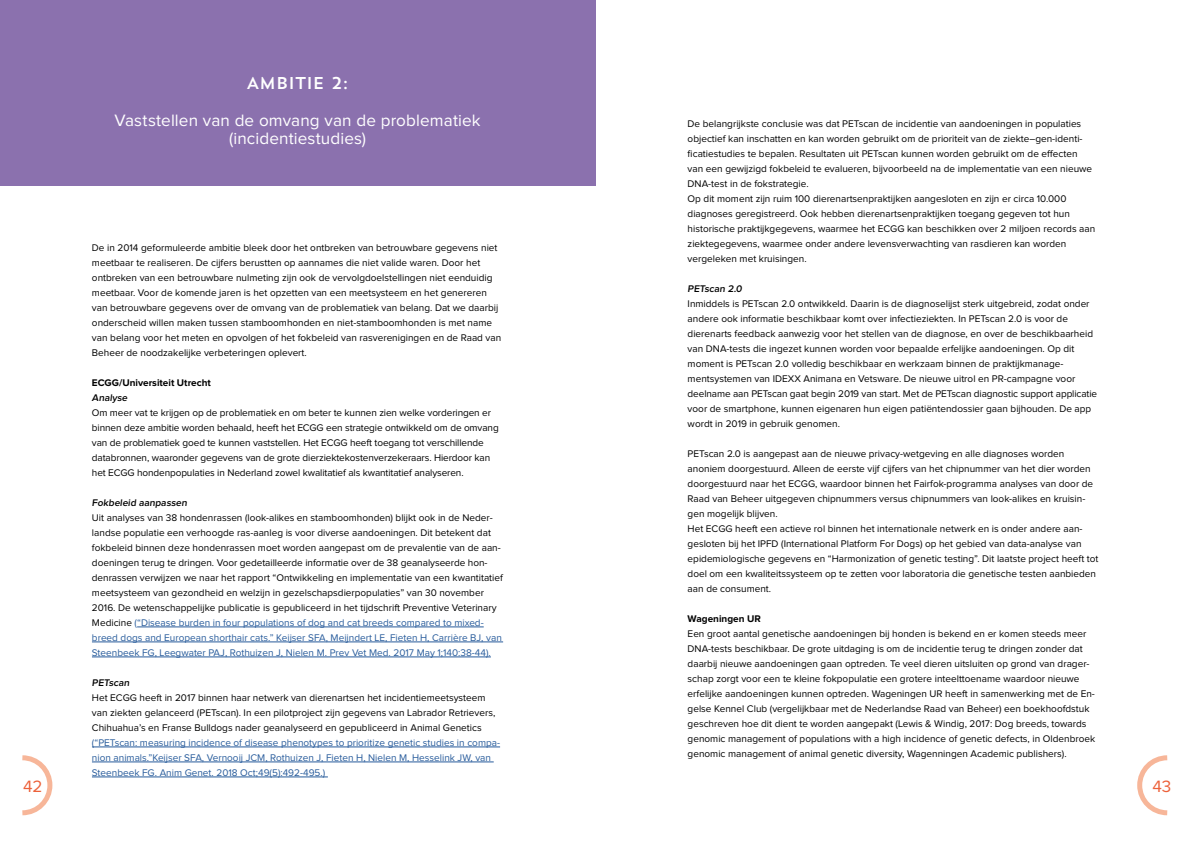
<style>
.page{position:relative;width:1191px;height:842px;background:#fff}
.page>*{position:absolute;margin:0;border:0;box-sizing:border-box;transform-origin:0 0}
.t1{font:17.1px/18.3px "Proxima Nova";letter-spacing:.005em;color:#fff;text-align:center}
.t2{font:17.1px "Trend Sans One";letter-spacing:-.035em;color:#fff}
.t3{font:17px "Proxima Nova";color:#ec613a}
.t4{font:10px/15px "Proxima Nova";color:#000}
.t5{font:10px/15px "Proxima Nova";color:#275b9b}
.t6{font:600 10px "Proxima Nova";color:#000}
.t7{font:700 10px "Proxima Nova";color:#000}
.s1{color:#275b9b}
</style>
<div class="page">
<svg style="left:22px;top:755px;width:31px;height:61px"></svg>
<div style="left:0;top:0;width:595px;height:186px;background:#8b71ae"></div>
<hr style="left:137px;top:627px;width:347px;height:1px;background:#275b9b">
<hr style="left:92px;top:642px;width:411px;height:1px;background:#275b9b">
<hr style="left:92px;top:657px;width:399px;height:1px;background:#275b9b">
<hr style="left:92px;top:747px;width:408px;height:1px;background:#275b9b">
<hr style="left:92px;top:762px;width:402px;height:1px;background:#275b9b">
<hr style="left:92px;top:777px;width:236px;height:1px;background:#275b9b">
<svg style="left:1137px;top:755px;width:31px;height:61px"></svg>
<h2 class="t3" style="left:23px;top:779px;width:21px">42</h2>
<h1 class="t2" style="left:246px;top:72px;width:105px">Ambitie 2:</h1>
<h1 class="t1" style="left:114px;top:112px;width:368px">Vaststellen van de omvang van de problematiek (incidentiestudies)</h1>
<p class="t4" style="left:687px;top:117px;width:409px">De belangrijkste conclusie was dat PETscan de incidentie van aandoeningen in populaties objectief kan inschatten en kan worden gebruikt om de prioriteit van de ziekte–gen-identi&shy;ficatiestudies te bepalen. Resultaten uit PETscan kunnen worden gebruikt om de effecten van een gewijzigd fokbeleid te evalueren, bijvoorbeeld na de implementatie van een nieuwe DNA-test in de fokstrategie.<br>Op dit moment zijn ruim 100 dierenartsenpraktijken aangesloten en zijn er circa 10.000 diagnoses geregistreerd. Ook hebben dierenartsenpraktijken toegang gegeven tot hun historische praktijkgegevens, waarmee het ECGG kan beschikken over 2 miljoen records aan ziektegegevens, waarmee onder andere levensverwachting van rasdieren kan worden vergeleken met kruisingen.</p>
<p class="t6" style="left:687px;top:284px;width:57px">PETscan 2.0</p>
<p class="t4" style="left:687px;top:297px;width:411px">Inmiddels is PETscan 2.0 ontwikkeld. Daarin is de diagnoselijst sterk uitgebreid, zodat onder andere ook informatie beschikbaar komt over infectieziekten. In PETscan 2.0 is voor de dierenarts feedback aanwezig voor het stellen van de diagnose, en over de beschikbaarheid van DNA-tests die ingezet kunnen worden voor bepaalde erfelijke aandoeningen. Op dit moment is PETscan 2.0 volledig beschikbaar en werkzaam binnen de praktijkmanage&shy;mentsystemen van IDEXX Animana en Vetsware. De nieuwe uitrol en PR-campagne voor deelname aan PETscan gaat begin 2019 van start. Met de PETscan diagnostic support applicatie voor de smartphone, kunnen eigenaren hun eigen patiëntendossier gaan bijhouden. De app wordt in 2019 in gebruik genomen.</p>
<p class="t4" style="left:687px;top:447px;width:412px">PETscan 2.0 is aangepast aan de nieuwe privacy-wetgeving en alle diagnoses worden anoniem doorgestuurd. Alleen de eerste vijf cijfers van het chipnummer van het dier worden doorgestuurd naar het ECGG, waardoor binnen het Fairfok-programma analyses van door de Raad van Beheer uitgegeven chipnummers versus chipnummers van look-alikes en kruisin&shy;gen mogelijk blijven.<br>Het ECGG heeft een actieve rol binnen het internationale netwerk en is onder andere aan&shy;gesloten bij het IPFD (International Platform For Dogs) op het gebied van data-analyse van epidemiologische gegevens en “Harmonization of genetic testing”. Dit laatste project heeft tot doel om een kwaliteitssysteem op te zetten voor laboratoria die genetische testen aanbieden aan de consument.</p>
<p class="t7" style="left:687px;top:614px;width:75px">Wageningen UR</p>
<p class="t4" style="left:687px;top:627px;width:409px">Een groot aantal genetische aandoeningen bij honden is bekend en er komen steeds meer DNA-tests beschikbaar. De grote uitdaging is om de incidentie terug te dringen zonder dat daarbij nieuwe aandoeningen gaan optreden. Te veel dieren uitsluiten op grond van drager&shy;schap zorgt voor een te kleine fokpopulatie een grotere inteelttoename waardoor nieuwe erfelijke aandoeningen kunnen optreden. Wageningen UR heeft in samenwerking met de En&shy;gelse Kennel Club (vergelijkbaar met de Nederlandse Raad van Beheer) een boekhoofdstuk geschreven hoe dit dient te worden aangepakt (Lewis &amp; Windig, 2017: Dog breeds, towards genomic management of populations with a high incidence of genetic defects, in Oldenbroek genomic management of animal genetic diversity, Wagenningen Academic publishers).</p>
<p class="t4" style="left:92px;top:240px;width:411px">De in 2014 geformuleerde ambitie bleek door het ontbreken van betrouwbare gegevens niet meetbaar te realiseren. De cijfers berustten op aannames die niet valide waren. Door het ontbreken van een betrouwbare nulmeting zijn ook de vervolgdoelstellingen niet eenduidig meetbaar. Voor de komende jaren is het opzetten van een meetsysteem en het genereren van betrouwbare gegevens over de omvang van de problematiek van belang. Dat we daarbij onderscheid willen maken tussen stamboomhonden en niet-stamboomhonden is met name van belang voor het meten en opvolgen of het fokbeleid van rasverenigingen en de Raad van Beheer de noodzakelijke verbeteringen oplevert.</p>
<p class="t7" style="left:92px;top:378px;width:121px">ECGG/Universiteit Utrecht</p>
<p class="t6" style="left:92px;top:393px;width:38px">Analyse</p>
<p class="t4" style="left:92px;top:405px;width:408px">Om meer vat te krijgen op de problematiek en om beter te kunnen zien welke vorderingen er binnen deze ambitie worden behaald, heeft het ECGG een strategie ontwikkeld om de omvang van de problematiek goed te kunnen vaststellen. Het ECGG heeft toegang tot verschillende databronnen, waaronder gegevens van de grote dierziektekostenverzekeraars. Hierdoor kan het ECGG hondenpopulaties in Nederland zowel kwalitatief als kwantitatief analyseren.</p>
<p class="t6" style="left:92px;top:498px;width:98px">Fokbeleid aanpassen</p>
<p class="t4" style="left:92px;top:510px;width:412px">Uit analyses van 38 hondenrassen (look-alikes en stamboomhonden) blijkt ook in de Neder&shy;landse populatie een verhoogde ras-aanleg is voor diverse aandoeningen. Dit betekent dat fokbeleid binnen deze hondenrassen moet worden aangepast om de prevalentie van de aan&shy;doeningen terug te dringen. Voor gedetailleerde informatie over de 38 geanalyseerde hon&shy;denrassen verwijzen we naar het rapport “Ontwikkeling en implementatie van een kwantitatief meetsysteem van gezondheid en welzijn in gezelschapsdierpopulaties” van 30 november 2016. De wetenschappelijke publicatie is gepubliceerd in het tijdschrift Preventive Veterinary Medicine <span class="s1">(“Disease burden in four populations of dog and cat breeds compared to mixed&shy;breed dogs and European shorthair cats.” Keijser SFA, Meijndert LE, Fieten H, Carrière BJ, van Steenbeek FG, Leegwater PAJ, Rothuizen J, Nielen M. Prev Vet Med. 2017 May 1;140:38-44).</span></p>
<p class="t6" style="left:92px;top:678px;width:40px">PETscan</p>
<p class="t4" style="left:92px;top:690px;width:405px">Het ECGG heeft in 2017 binnen haar netwerk van dierenartsen het incidentiemeetsysteem van ziekten gelanceerd (PETscan). In een pilotproject zijn gegevens van Labrador Retrievers,<br>Chihuahua’s en Franse Bulldogs nader geanalyseerd en gepubliceerd in Animal Genetics</p>
<p class="t5" style="left:92px;top:735px;width:409px">(“PETscan: measuring incidence of disease phenotypes to prioritize genetic studies in compa&shy;nion animals.”Keijser SFA, Vernooij JCM, Rothuizen J, Fieten H, Nielen M, Hesselink JW, van<br>Steenbeek FG. Anim Genet. 2018 Oct;49(5):492-495.)</p>
<h2 class="t3" style="left:1152px;top:779px;width:20px">43</h2>
</div>
